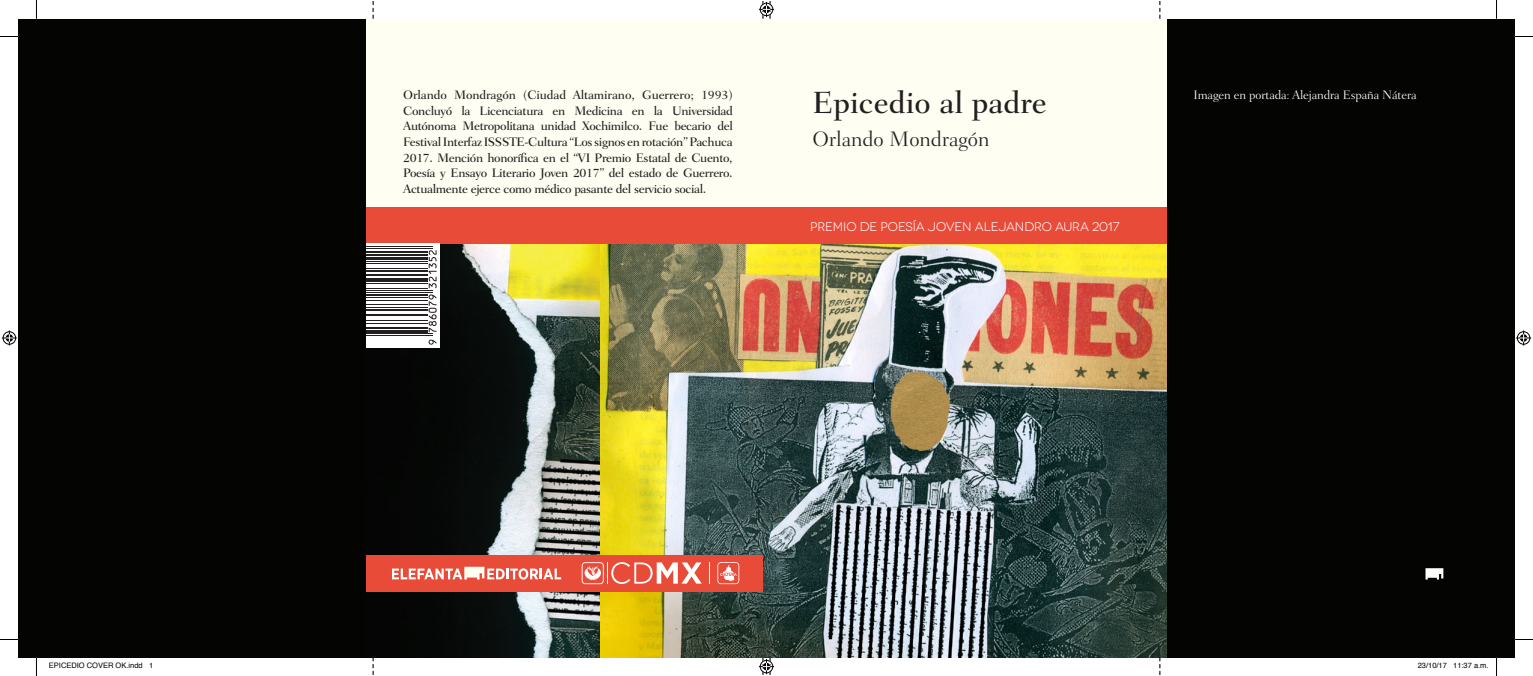
<style>
.page{position:relative;width:1533px;height:676px;background:#fff}
.page>*{position:absolute;margin:0;border:0;box-sizing:border-box;transform-origin:0 0}
.TÍTULO_PORTADILLA_LU{font:500 31.25px "Fairfield LH";color:#231f20}
.POEMAS{font:300 21.25px "Fairfield LH";color:#231f20}
.CUERPO_DE_TEXTO{font:500 12.5px/15.6px "Fairfield LH";letter-spacing:-.03em;color:#231f20;text-align:justify}
.CUERPO_DE_TEXTO-2{font:500 12.5px "Fairfield LH";letter-spacing:-.01em;color:#231f20}
.CUERPO_DE_TEXTO-3{font:300 12.5px "Fairfield LH";letter-spacing:-.01em;color:#fff}
.t1{font:12.5px "Novecentowide";letter-spacing:-.005em;color:#fff}
.t2{font:7.5px "Helvetica";color:#000}
</style>
<div class="page">
<div style="left:366px;top:19px;width:801px;height:638px;background:#fffef2"></div>
<img style="left:600px;top:243px;width:567px;height:414px">
<img style="left:366px;top:243px;width:234px;height:414px">
<div style="left:366px;top:207px;width:801px;height:36px;background:#e84c39"></div>
<div style="left:366px;top:555px;width:397px;height:36px;background:#e84c39"></div>
<div style="left:19px;top:19px;width:347px;height:638px;background:#040503"></div>
<div style="left:1167px;top:19px;width:347px;height:638px;background:#040503"></div>
<svg style="left:1425px;top:568px;width:18px;height:11px"></svg>
<svg style="left:392px;top:566px;width:169px;height:13px"></svg>
<svg style="left:717px;top:562px;width:22px;height:22px"></svg>
<svg style="left:582px;top:562px;width:120px;height:22px"></svg>
<svg style="left:366px;top:243px;width:73px;height:104px;fill:#fff"></svg>
<svg style="left:429px;top:339px;width:7px;height:5px"></svg>
<hr style="left:366px;top:335px;width:66px;height:1px;background:#231f20">
<hr style="left:366px;top:333px;width:66px;height:1px;background:#231f20">
<hr style="left:366px;top:329px;width:61px;height:3px;background:#231f20">
<hr style="left:366px;top:326px;width:61px;height:2px;background:#231f20">
<hr style="left:366px;top:323px;width:61px;height:1px;background:#231f20">
<hr style="left:366px;top:320px;width:61px;height:1px;background:#231f20">
<hr style="left:366px;top:315px;width:61px;height:1px;background:#231f20">
<hr style="left:366px;top:313px;width:61px;height:1px;background:#231f20">
<hr style="left:366px;top:309px;width:61px;height:1px;background:#231f20">
<hr style="left:366px;top:307px;width:61px;height:1px;background:#231f20">
<hr style="left:366px;top:304px;width:61px;height:1px;background:#231f20">
<hr style="left:366px;top:300px;width:61px;height:1px;background:#231f20">
<svg style="left:428px;top:294px;width:9px;height:38px"></svg>
<hr style="left:366px;top:296px;width:61px;height:1px;background:#231f20">
<hr style="left:366px;top:293px;width:61px;height:2px;background:#231f20">
<hr style="left:366px;top:291px;width:66px;height:1px;background:#231f20">
<hr style="left:366px;top:290px;width:66px;height:1px;background:#231f20">
<hr style="left:366px;top:288px;width:61px;height:1px;background:#231f20">
<hr style="left:366px;top:283px;width:61px;height:1px;background:#231f20">
<hr style="left:366px;top:280px;width:61px;height:2px;background:#231f20">
<hr style="left:366px;top:277px;width:61px;height:2px;background:#231f20">
<hr style="left:366px;top:273px;width:61px;height:2px;background:#231f20">
<hr style="left:366px;top:270px;width:61px;height:2px;background:#231f20">
<hr style="left:366px;top:268px;width:61px;height:1px;background:#231f20">
<hr style="left:366px;top:263px;width:61px;height:1px;background:#231f20">
<hr style="left:366px;top:261px;width:61px;height:1px;background:#231f20">
<hr style="left:366px;top:257px;width:61px;height:2px;background:#231f20">
<svg style="left:429px;top:250px;width:8px;height:38px"></svg>
<hr style="left:366px;top:254px;width:61px;height:2px;background:#231f20">
<hr style="left:366px;top:251px;width:61px;height:2px;background:#231f20">
<hr style="left:366px;top:248px;width:66px;height:1px;background:#231f20">
<hr style="left:366px;top:246px;width:66px;height:1px;background:#231f20">
<svg style="left:372px;top:1px;width:2px;height:18px"></svg>
<svg style="left:372px;top:657px;width:2px;height:17px"></svg>
<svg style="left:1159px;top:1px;width:1px;height:18px"></svg>
<svg style="left:1159px;top:657px;width:1px;height:17px"></svg>
<svg style="left:0;top:36px;width:19px;height:1px"></svg>
<svg style="left:1514px;top:36px;width:19px;height:1px"></svg>
<svg style="left:0;top:638px;width:19px;height:2px"></svg>
<svg style="left:1514px;top:638px;width:19px;height:2px"></svg>
<svg style="left:36px;top:0;width:1px;height:19px"></svg>
<svg style="left:36px;top:657px;width:1px;height:18px"></svg>
<svg style="left:1496px;top:0;width:1px;height:19px"></svg>
<svg style="left:1496px;top:657px;width:1px;height:18px"></svg>
<svg style="left:759px;top:1px;width:15px;height:18px"></svg>
<svg style="left:759px;top:657px;width:15px;height:17px"></svg>
<svg style="left:2px;top:330px;width:15px;height:15px"></svg>
<svg style="left:1516px;top:330px;width:15px;height:15px"></svg>
<p class="CUERPO_DE_TEXTO-2" style="left:403px;top:88px;width:331px">Orlando Mondragón (Ciudad Altamirano, Guerrero; 1993)</p>
<p class="CUERPO_DE_TEXTO-3" style="left:1193px;top:88px;width:225px">Imagen en portada: Alejandra España Nátera</p>
<p class="CUERPO_DE_TEXTO" style="left:403px;top:103px;width:331px">Concluyó la Licenciatura en Medicina en la Universidad Autónoma Metropolitana unidad Xochimilco. Fue becario del Festival Interfaz ISSSTE-Cultura “Los signos en rotación” Pachuca 2017. Mención honorífica en el “VI Premio Estatal de Cuento, Poesía y Ensayo Literario Joven 2017” del estado de Guerrero.<br>Actualmente ejerce como médico pasante del servicio social.</p>
<p class="TÍTULO_PORTADILLA_LU" style="left:812px;top:84px;width:236px">Epicedio al padre</p>
<p class="POEMAS" style="left:812px;top:126px;width:179px">Orlando Mondragón</p>
<p class="t1" style="left:810px;top:219px;width:311px">PREMIO DE POESÍA JOVEN ALEJANDRO AURA 2017</p>
<p class="t2" style="left:49px;top:659px;width:106px">EPICEDIO COVER OK.indd 1</p>
<p class="t2" style="left:1418px;top:659px;width:72px">23/10/17 11:37 a.m.</p>
</div>
